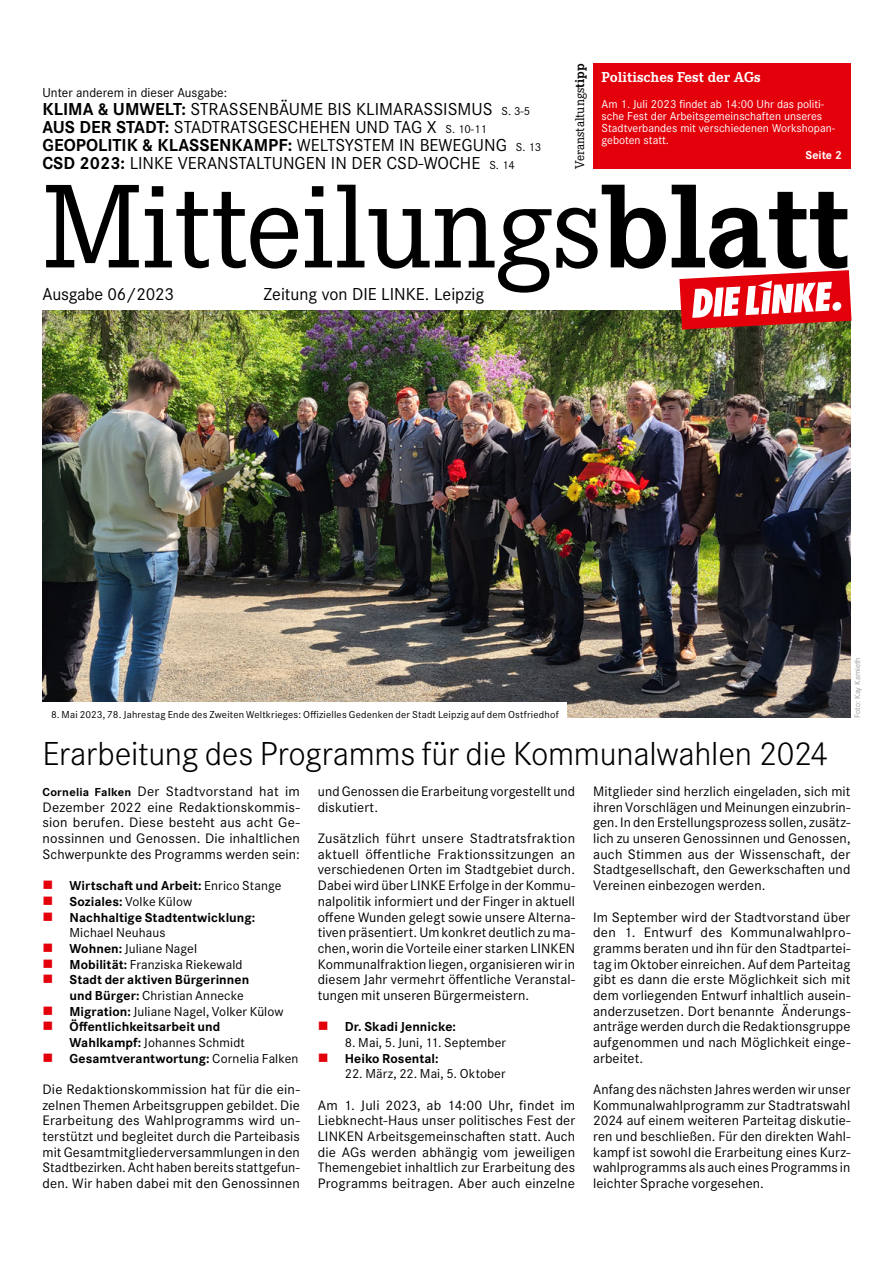
<style>
.page{position:relative;width:893px;height:1263px;background:#fff}
.page>*{position:absolute;margin:0;border:0;box-sizing:border-box;transform-origin:0 0}
.t1{font:123.6px "Corporate E";letter-spacing:-.01em;color:#000}
.t2{font:300 34.5px "Corporate S Pro";letter-spacing:-.005em;color:#000}
.t3{font:18px/18px "Corporate S";color:#000}
.t4{font:700 15px "Corporate E";color:#fff}
.t5{font:14.25px/15.8px "Corporate S Pro";letter-spacing:.005em;color:#000;text-align:justify;scale:1.04 1}
.t6{font:14.25px/15.8px "Corporate S Pro";letter-spacing:.005em;color:#000;text-align:justify}
.t7{font:700 13.5px/15.8px "Corporate S Pro";letter-spacing:.005em;color:#000}
.t8{font:13.5px "Corporate S Pro";letter-spacing:.01em;color:#000}
.t9{font:13.5px "Corporate S";color:#000}
.t10{font:13.35px "Corporate E";color:#000}
.t11{font:12px/12px "Corporate S";color:#fff}
.t12{font:700 12px "Corporate S";color:#fff}
.t13{font:10.5px "Corporate S Pro";letter-spacing:.015em;color:#000}
.t14{font:8.25px "Corporate S";letter-spacing:-.005em;color:#9c9c9d}
.s1{font-weight:700}
.s2{font-size:12px}
.s3{font-weight:700;font-size:12px}
.s4{font-weight:400}
</style>
<div class="page">
<div style="left:593px;top:64px;width:257px;height:105px;background:#e3000b"></div>
<img style="left:43px;top:310px;width:807px;height:408px">
<div style="left:43px;top:702px;width:524px;height:24px;background:#fff"></div>
<svg style="left:679px;top:270px;width:172px;height:60px"></svg>
<p class="t10" style="left:571px;top:169px;width:107px;rotate:-90deg">Veranstaltungs<span class="s1">tipp</span></p>
<h1 class="t1" style="left:43px;top:149px;width:809px">Mitteilungs<span class="s1">blatt</span></h1>
<p class="t4" style="left:602px;top:68px;width:160px">Politisches Fest der AGs</p>
<p class="t11" style="left:602px;top:98px;width:235px">Am 1. Juli 2023 findet ab 14:00 Uhr das politi&shy;sche Fest der Arbeitsgemeinschaften unseres Stadtverbandes mit verschiedenen Workshopan&shy;geboten statt.</p>
<p class="t12" style="left:806px;top:147px;width:38px">Seite 2</p>
<p class="t9" style="left:43px;top:84px;width:186px">Unter anderem in dieser Ausgabe:</p>
<p class="t3" style="left:43px;top:99px;width:500px"><span class="s1">KLIMA &amp; UMWELT:</span> STRASSENBÄUME BIS KLIMARASSISMUS <span class="s2">S. 3-5<br></span><span class="s1">AUS DER STADT:</span> STADTRATSGESCHEHEN UND TAG X <span class="s2">S. 10-11<br></span><span class="s1">GEOPOLITIK &amp; KLASSENKAMPF:</span> WELTSYSTEM IN BEWEGUNG <span class="s2">S. 13<br></span><span class="s1">CSD 2023:</span> LINKE VERANSTALTUNGEN IN DER CSD-WOCHE <span class="s2">S. 14</span></p>
<p class="t3" style="left:263px;top:284px;width:222px">Zeitung von DIE LINKE. Leipzig</p>
<p class="t3" style="left:43px;top:284px;width:133px">Ausgabe 06/2023</p>
<p class="t13" style="left:51px;top:706px;width:509px">8. Mai 2023, 78. Jahrestag Ende des Zweiten Weltkrieges: Offizielles Gedenken der Stadt Leipzig auf dem Ostfriedhof</p>
<p class="t14" style="left:852px;top:718px;width:62px;rotate:-90deg">Foto: Kay Kamieth</p>
<h2 class="t2" style="left:43px;top:729px;width:787px">Erarbeitung des Programms für die Kommunalwahlen 2024</h2>
<p class="t5" style="left:43px;top:782px;width:249px"><span class="s3">Cornelia Falken</span> Der Stadtvorstand hat im Dezember 2022 eine Redaktionskommis&shy;sion berufen. Diese besteht aus acht Ge&shy;nossinnen und Genossen. Die inhaltlichen Schwerpunkte des Programms werden sein:</p>
<p class="t7" style="left:70px;top:877px;width:213px">Wirtschaft und Arbeit: <span class="s4">Enrico Stange<br></span>Soziales: <span class="s4">Volke Külow<br></span>Nachhaltige Stadtentwicklung:</p>
<p class="t7" style="left:70px;top:924px;width:230px"><span class="s4">Michael Neuhaus<br></span>Wohnen: <span class="s4">Juliane Nagel<br></span>Mobilität: <span class="s4">Franziska Riekewald<br></span>Stadt der aktiven Bürgerinnen<br>und Bürger: <span class="s4">Christian Annecke<br></span>Migration: <span class="s4">Juliane Nagel, Volker Külow<br></span>Öffentlichkeitsarbeit und<br>Wahlkampf: <span class="s4">Johannes Schmidt<br></span>Gesamtverantwortung: <span class="s4">Cornelia Falken</span></p>
<p class="t5" style="left:43px;top:1080px;width:249px">Die Redaktionskommission hat für die ein&shy;zelnen Themen Arbeitsgruppen gebildet. Die Erarbeitung des Wahlprogramms wird un&shy;terstützt und begleitet durch die Parteibasis mit Gesamtmitgliederversammlungen in den Stadtbezirken. Acht haben bereits stattgefun&shy;den. Wir haben dabei mit den Genossinnen</p>
<p class="t6" style="left:318px;top:782px;width:259px">und Genossen die Erarbeitung vorgestellt und diskutiert.</p>
<p class="t5" style="left:318px;top:829px;width:249px">Zusätzlich führt unsere Stadtratsfraktion aktuell öffentliche Fraktionssitzungen an verschiedenen Orten im Stadtgebiet durch.<br>Dabei wird über LINKE Erfolge in der Kommu&shy;nalpolitik informiert und der Finger in aktuell offene Wunden gelegt sowie unsere Alterna&shy;tiven präsentiert. Um konkret deutlich zu ma&shy;chen, worin die Vorteile einer starken LINKEN Kommunalfraktion liegen, organisieren wir in diesem Jahr vermehrt öffentliche Veranstal&shy;tungen mit unseren Bürgermeistern.</p>
<p class="t7" style="left:345px;top:1018px;width:113px">Dr. Skadi Jennicke:</p>
<p class="t8" style="left:345px;top:1033px;width:163px">8. Mai, 5. Juni, 11. September</p>
<p class="t7" style="left:345px;top:1049px;width:95px">Heiko Rosental:</p>
<p class="t8" style="left:345px;top:1064px;width:162px">22. März, 22. Mai, 5. Oktober</p>
<p class="t5" style="left:318px;top:1096px;width:249px">Am 1. Juli 2023, ab 14:00 Uhr, findet im Liebknecht-Haus unser politisches Fest der LINKEN Arbeitsgemeinschaften statt. Auch die AGs werden abhängig vom jeweiligen Themengebiet inhaltlich zur Erarbeitung des Programms beitragen. Aber auch einzelne</p>
<p class="t6" style="left:593px;top:782px;width:259px">Mitglieder sind herzlich eingeladen, sich mit ihren Vorschlägen und Meinungen einzubrin&shy;gen. In den Erstellungsprozess sollen, zusätz&shy;lich zu unseren Genossinnen und Genossen, auch Stimmen aus der Wissenschaft, der Stadtgesellschaft, den Gewerkschaften und Vereinen einbezogen werden.</p>
<p class="t6" style="left:593px;top:908px;width:259px">Im September wird der Stadtvorstand über den 1. Entwurf des Kommunalwahlpro&shy;gramms beraten und ihn für den Stadtpartei&shy;tag im Oktober einreichen. Auf dem Parteitag gibt es dann die erste Möglichkeit sich mit dem vorliegenden Entwurf inhaltlich ausein&shy;anderzusetzen. Dort benannte Änderungs&shy;anträge werden durch die Redaktionsgruppe aufgenommen und nach Möglichkeit einge&shy;arbeitet.</p>
<p class="t6" style="left:593px;top:1080px;width:259px">Anfang des nächsten Jahres werden wir unser Kommunalwahlprogramm zur Stadtratswahl 2024 auf einem weiteren Parteitag diskutie&shy;ren und beschließen. Für den direkten Wahl&shy;kampf ist sowohl die Erarbeitung eines Kurz&shy;wahlprogramms als auch eines Programms in leichter Sprache vorgesehen.</p>
</div>
